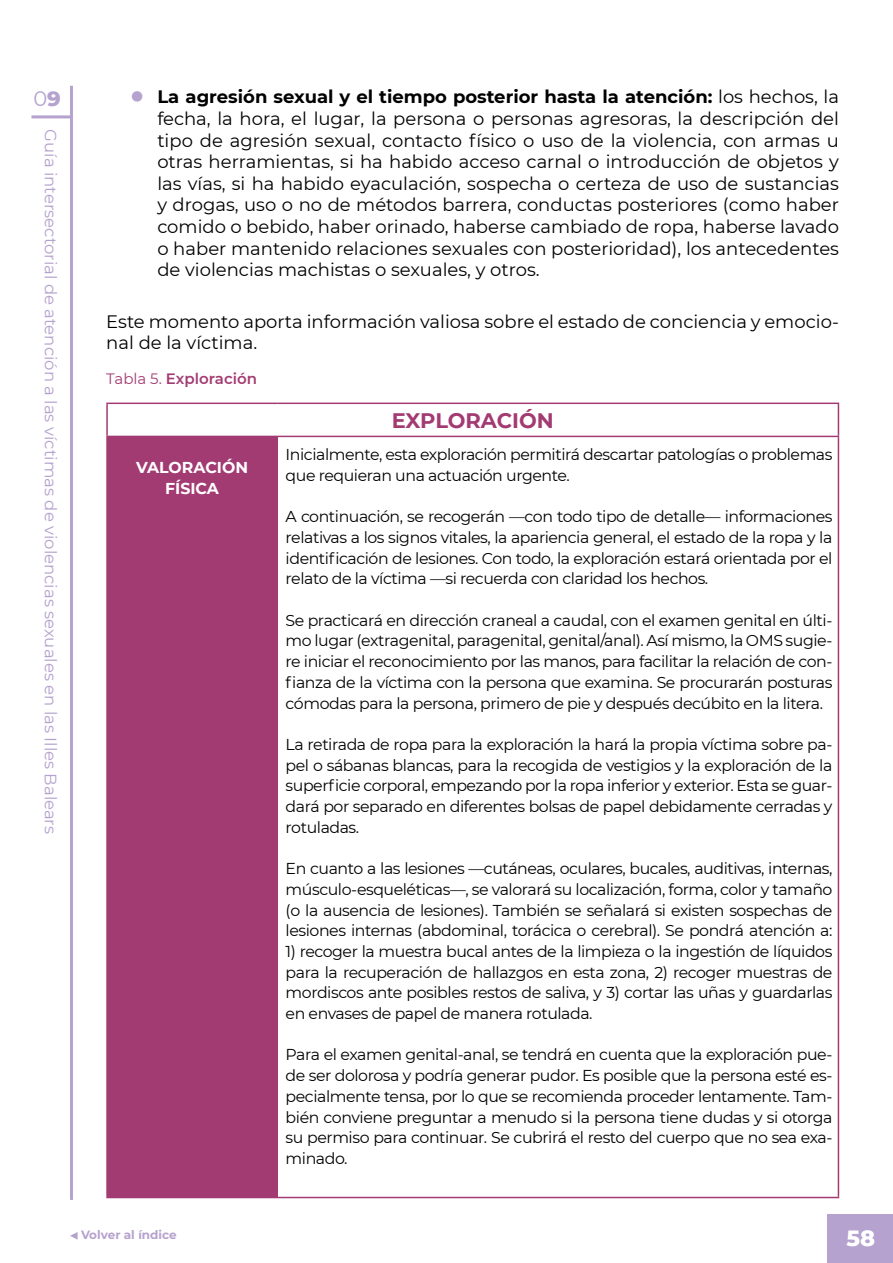
<style>
.page{position:relative;width:893px;height:1263px;background:#fff}
.page>*{position:absolute;margin:0;border:0;box-sizing:border-box;transform-origin:0 0}
.t1{font:800 22.5px "Montserrat";color:#fff}
.t2{font:700 21px "Montserrat";letter-spacing:-.005em;color:#a33b73}
.t3{font:21px "Montserrat";color:#b5a2ce}
.t4{font:18px/21.6px "Montserrat";color:#000;text-align:justify}
.t5{font:16.5px "Montserrat";color:#b5a2ce}
.t6{font:15.75px/20.7px "Montserrat";letter-spacing:-.03em;color:#000;text-align:justify}
.t7{font:700 15.75px/21px "Montserrat";color:#fff}
.t8{font:600 15px "Montserrat";color:#a33b73}
.t9{font:700 12px "Montserrat";color:#b5a2ce}
.s1{font-weight:800}
.s2{font-weight:700}
.s3{font-weight:400}
</style>
<div class="page">
<div style="left:827px;top:1214px;width:66px;height:49px;background:#b5a2ce"></div>
<hr style="left:70px;top:86px;width:3px;height:1114px;background:#b5a2ce">
<hr style="left:31px;top:115px;width:40px;height:3px;background:#b5a2ce">
<svg style="left:70px;top:1232px;width:8px;height:7px"></svg>
<div style="left:107px;top:436px;width:170px;height:761px;background:#a33b73"></div>
<hr style="left:106px;top:437px;width:2px;height:760px;background:#a33b73">
<hr style="left:106px;top:1197px;width:171px;height:1px;background:#a33b73">
<hr style="left:106px;top:403px;width:171px;height:1px;background:#a33b73">
<hr style="left:106px;top:404px;width:2px;height:32px;background:#a33b73">
<hr style="left:277px;top:403px;width:562px;height:1px;background:#a33b73">
<hr style="left:838px;top:404px;width:1px;height:32px;background:#a33b73">
<hr style="left:106px;top:436px;width:171px;height:1px;background:#a33b73">
<hr style="left:277px;top:436px;width:562px;height:1px;background:#a33b73">
<hr style="left:276px;top:437px;width:2px;height:760px;background:#a33b73">
<hr style="left:838px;top:437px;width:1px;height:760px;background:#a33b73">
<hr style="left:277px;top:1197px;width:562px;height:1px;background:#a33b73">
<h2 class="t3" style="left:33px;top:84px;width:29px">0<span class="s1">9</span></h2>
<p class="t5" style="left:62px;top:129px;width:706px;rotate:90deg">Guía intersectorial de atención a las víctimas de violencias sexuales en las Illes Balears</p>
<p class="t4" style="left:157px;top:85px;width:684px"><span class="s2">La agresión sexual y el tiempo posterior hasta la atención:</span> los hechos, la fecha, la hora, el lugar, la persona o personas agresoras, la descripción del tipo de agresión sexual, contacto físico o uso de la violencia, con armas u otras herramientas, si ha habido acceso carnal o introducción de objetos y las vías, si ha habido eyaculación, sospecha o certeza de uso de sustancias y drogas, uso o no de métodos barrera, conductas posteriores (como haber comido o bebido, haber orinado, haberse cambiado de ropa, haberse lavado o haber mantenido relaciones sexuales con posterioridad), los antecedentes de violencias machistas o sexuales, y otros.</p>
<p class="t4" style="left:106px;top:310px;width:734px">Este momento aporta información valiosa sobre el estado de conciencia y emocio&shy;nal de la víctima.</p>
<p class="t8" style="left:106px;top:368px;width:152px"><span class="s3">Tabla 5.</span> Exploración</p>
<h2 class="t2" style="left:392px;top:405px;width:164px">Exploraci óN</h2>
<p class="t7" style="left:165px;top:456px;width:82px;text-indent:-29px">Valoraci ón física</p>
<p class="t6" style="left:286px;top:444px;width:548px">Inicialmente, esta exploración permitirá descartar patologías o problemas que requieran una actuación urgente.</p>
<p class="t6" style="left:286px;top:506px;width:548px">A continuación, se recogerán —con todo tipo de detalle— informaciones relativas a los signos vitales, la apariencia general, el estado de la ropa y la identificación de lesiones. Con todo, la exploración estará orientada por el relato de la víctima —si recuerda con claridad los hechos.</p>
<p class="t6" style="left:286px;top:609px;width:548px">Se practicará en dirección craneal a caudal, con el examen genital en últi&shy;mo lugar (extragenital, paragenital, genital/anal). Así mismo, la OMS sugie&shy;re iniciar el reconocimiento por las manos, para facilitar la relación de con&shy;fianza de la víctima con la persona que examina. Se procurarán posturas cómodas para la persona, primero de pie y después decúbito en la litera.</p>
<p class="t6" style="left:286px;top:733px;width:549px">La retirada de ropa para la exploración la hará la propia víctima sobre pa&shy;pel o sábanas blancas, para la recogida de vestigios y la exploración de la superficie corporal, empezando por la ropa inferior y exterior. Esta se guar&shy;dará por separado en diferentes bolsas de papel debidamente cerradas y rotuladas.</p>
<p class="t6" style="left:286px;top:858px;width:548px">En cuanto a las lesiones —cutáneas, oculares, bucales, auditivas, internas, músculo-esqueléticas—, se valorará su localización, forma, color y tamaño (o la ausencia de lesiones). También se señalará si existen sospechas de lesiones internas (abdominal, torácica o cerebral). Se pondrá atención a:</p>
<p class="t6" style="left:286px;top:940px;width:548px">1) recoger la muestra bucal antes de la limpieza o la ingestión de líquidos para la recuperación de hallazgos en esta zona, 2) recoger muestras de mordiscos ante posibles restos de saliva, y 3) cortar las uñas y guardarlas en envases de papel de manera rotulada.</p>
<p class="t6" style="left:286px;top:1044px;width:548px">Para el examen genital-anal, se tendrá en cuenta que la exploración pue&shy;de ser dolorosa y podría generar pudor. Es posible que la persona esté es&shy;pecialmente tensa, por lo que se recomienda proceder lentamente. Tam&shy;bién conviene preguntar a menudo si la persona tiene dudas y si otorga su permiso para continuar. Se cubrirá el resto del cuerpo que no sea exa&shy;minado.</p>
<p class="t9" style="left:81px;top:1226px;width:97px">Volver al índice</p>
<h1 class="t1" style="left:846px;top:1222px;width:30px">58</h1>
</div>
